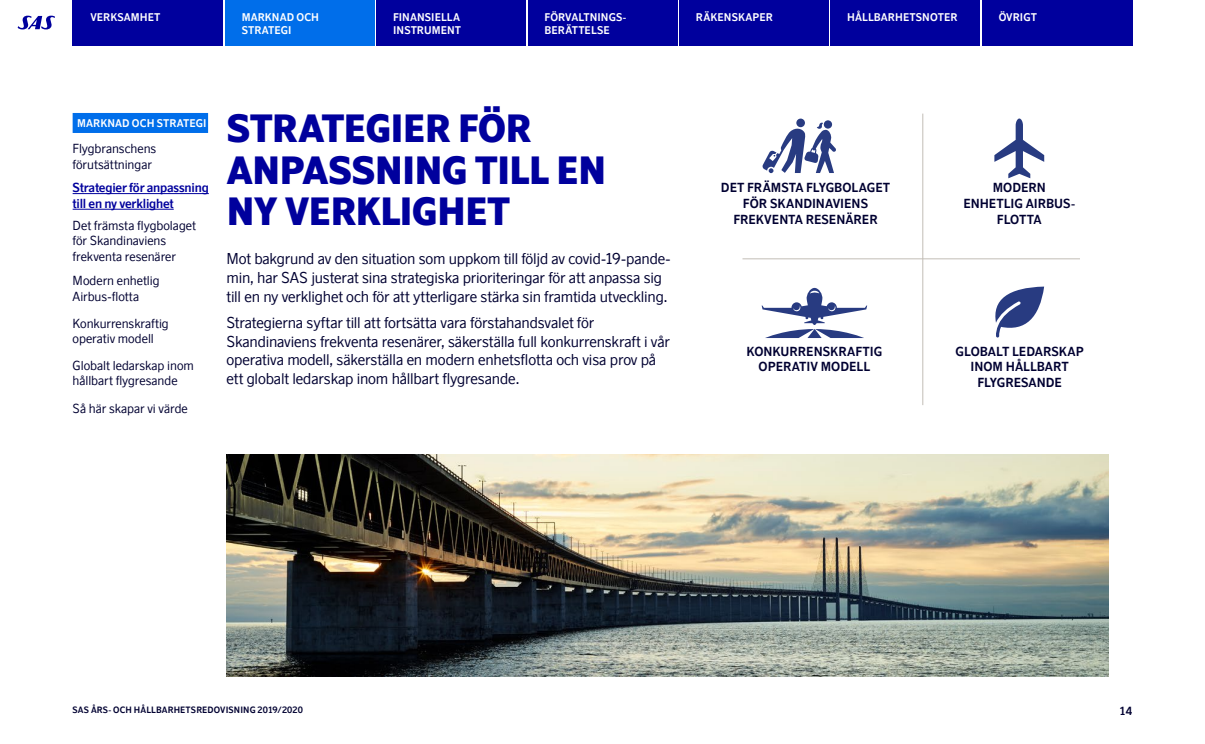
<style>
.page{position:relative;width:1205px;height:744px;background:#fff}
.page>*{position:absolute;margin:0;border:0;box-sizing:border-box;transform-origin:0 0}
.SAS19_H2_Huvudrubrik{font:900 37.5px/41.2px "Scandinavian N";letter-spacing:-.03em;color:#00009d}
.SAS19_Ingress{font:15px/18.8px "Scandinavian N";letter-spacing:-.01em;color:#000031}
.SAS19_Meny{font:12.5px/15.6px "Scandinavian N";color:#000031}
.SAS19_H4_Litenrubrik{font:700 12.5px/15.6px "Scandinavian N";color:#000031;text-align:center}
.SAS20_MenyMarkerad_R{font:700 12.5px/15.6px "Scandinavian N";letter-spacing:-.015em;color:#00009d}
.t1{font:700 11.25px "Scandinavian N";color:#000031}
.SAS19_Litenrubrik_Ro{font:700 10.62px/13.1px "Scandinavian N";letter-spacing:.005em;color:#fff}
.t2{font:700 8.75px "Scandinavian N";letter-spacing:.015em;color:#000031}
</style>
<div class="page">
<img style="left:227px;top:454px;width:881px;height:222px">
<hr style="left:742px;top:258px;width:338px;height:1px;background:#c2bdb6">
<hr style="left:922px;top:114px;width:1px;height:291px;background:#c2bdb6">
<svg style="left:994px;top:118px;width:50px;height:60px"></svg>
<svg style="left:824px;top:120px;width:8px;height:9px"></svg>
<div style="left:796px;top:119px;width:9px;height:8px;background:#283b81;border-radius:50%"></div>
<svg style="left:763px;top:123px;width:73px;height:50px"></svg>
<svg style="left:762px;top:288px;width:105px;height:50px"></svg>
<svg style="left:995px;top:286px;width:49px;height:51px"></svg>
<div style="left:225px;top:0;width:150px;height:45px;background:#006eea"></div>
<div style="left:376px;top:0;width:150px;height:45px;background:#00009d"></div>
<div style="left:830px;top:0;width:150px;height:45px;background:#00009d"></div>
<div style="left:73px;top:0;width:150px;height:45px;background:#00009d"></div>
<div style="left:679px;top:0;width:150px;height:45px;background:#00009d"></div>
<div style="left:528px;top:0;width:149px;height:45px;background:#00009d"></div>
<div style="left:982px;top:0;width:150px;height:45px;background:#00009d"></div>
<svg style="left:18px;top:16px;width:37px;height:13px"></svg>
<hr style="left:73px;top:193px;width:136px;height:1px;background:#00009d">
<hr style="left:73px;top:209px;width:101px;height:1px;background:#00009d">
<div style="left:73px;top:113px;width:135px;height:20px;background:#006eea"></div>
<p class="SAS19_Litenrubrik_Ro" style="left:90px;top:11px;width:72px">VERKSAMHET</p>
<p class="SAS19_Litenrubrik_Ro" style="left:545px;top:11px;width:83px">FÖRVALTNINGS-</p>
<p class="SAS19_Litenrubrik_Ro" style="left:847px;top:11px;width:112px">HÅLLBARHETSNOTER</p>
<p class="SAS19_Litenrubrik_Ro" style="left:545px;top:24px;width:67px">BERÄTTELSE</p>
<p class="SAS19_Litenrubrik_Ro" style="left:696px;top:11px;width:79px">RÄKENSKAPER</p>
<p class="SAS19_Litenrubrik_Ro" style="left:999px;top:11px;width:40px">ÖVRIGT</p>
<p class="SAS19_Litenrubrik_Ro" style="left:242px;top:11px;width:79px">MARKNAD OCH<br>STRATEGI</p>
<p class="SAS19_Litenrubrik_Ro" style="left:393px;top:11px;width:69px">FINANSIELLA<br>INSTRUMENT</p>
<p class="SAS19_Litenrubrik_Ro" style="left:77px;top:116px;width:131px">MARKNAD OCH STRATEGI</p>
<p class="SAS19_Meny" style="left:73px;top:141px;width:85px">Flygbranschens förutsättningar</p>
<p class="SAS20_MenyMarkerad_R" style="left:73px;top:179px;width:138px">Strategier för anpassning till en ny verklighet</p>
<p class="SAS19_Meny" style="left:73px;top:217px;width:125px">Det främsta flygbolaget för Skandinaviens frekventa resenärer</p>
<p class="SAS19_Meny" style="left:73px;top:273px;width:88px">Modern enhetlig<br>Airbus‑flotta</p>
<p class="SAS19_Meny" style="left:73px;top:315px;width:98px">Konkurrenskraftig operativ modell</p>
<p class="SAS19_Meny" style="left:73px;top:357px;width:123px">Globalt ledarskap inom</p>
<p class="SAS19_Meny" style="left:73px;top:373px;width:107px">hållbart flygresande</p>
<p class="SAS19_Meny" style="left:73px;top:400px;width:117px">Så här skapar vi värde</p>
<p class="SAS19_H2_Huvudrubrik" style="left:227px;top:108px;width:381px">STRATEGIER FÖR<br>ANPASSNING TILL EN<br>NY VERKLIGHET</p>
<p class="SAS19_Ingress" style="left:227px;top:249px;width:446px">Mot bakgrund av den situation som uppkom till följd av covid-19-pande&shy;min, har SAS justerat sina strategiska prioriteringar för att anpassa sig till en ny verklighet och för att ytterligare stärka sin framtida utveckling.</p>
<p class="SAS19_Ingress" style="left:227px;top:313px;width:445px">Strategierna syftar till att fortsätta vara förstahandsvalet för Skandinaviens frekventa resenärer, säkerställa full konkurrenskraft i vår operativa modell, säkerställa en modern enhetsflotta och visa prov på ett globalt ledarskap inom hållbart flygresande.</p>
<p class="SAS19_H4_Litenrubrik" style="left:721px;top:180px;width:171px">DET FRÄMSTA FLYGBOLAGET<br>FÖR SKANDINAVIENS<br>FREKVENTA RESENÄRER</p>
<p class="SAS19_H4_Litenrubrik" style="left:963px;top:180px;width:113px">MODERN<br>ENHETLIG AIRBUS-<br>FLOTTA</p>
<p class="SAS19_H4_Litenrubrik" style="left:747px;top:343px;width:137px">KONKURRENSKRAFTIG<br>OPERATIV MODELL</p>
<p class="SAS19_H4_Litenrubrik" style="left:956px;top:343px;width:130px">GLOBALT LEDARSKAP<br>INOM HÅLLBART<br>FLYGRESANDE</p>
<p class="t2" style="left:73px;top:704px;width:232px">SAS ÅRS- OCH HÅLLBARHETSREDOVISNING 2019/2020</p>
<p class="t1" style="left:1119px;top:704px;width:15px">14</p>
</div>
